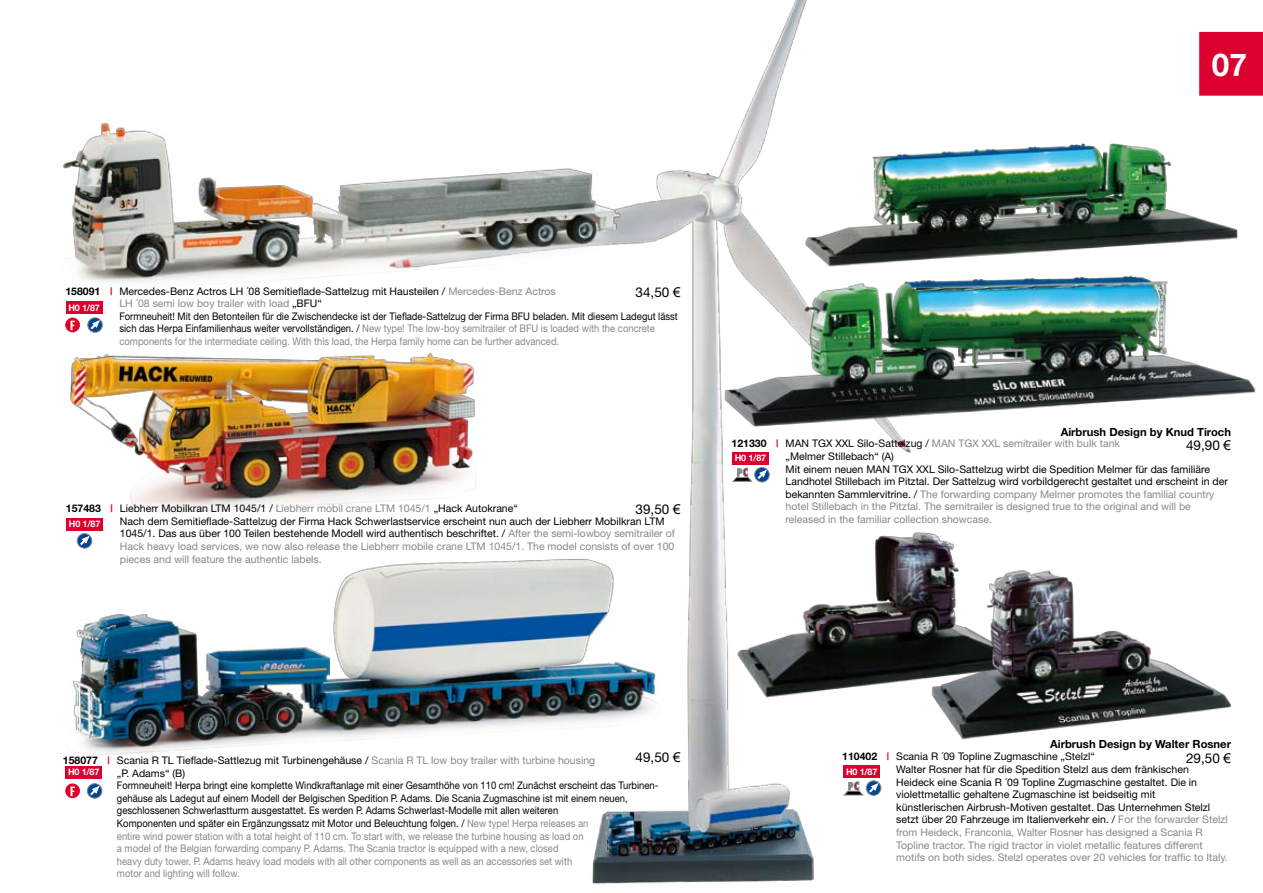
<style>
.page{position:relative;width:1263px;height:893px;background:#fff}
.page>*{position:absolute;margin:0;border:0;box-sizing:border-box;transform-origin:0 0}
.t1{font:700 31.5px "Helvetica Neue";color:#fff}
.t2{font:13.5px "Helvetica Neue";color:#000}
.t3{font:700 11.25px "Helvetica Neue";color:#000}
.t4{font:10.5px/12.6px "Helvetica Neue";color:#000}
.t5{font:700 9px "Helvetica Neue";letter-spacing:-.02em;color:#fff}
.s1{font-weight:700}
.s2{font-weight:700;color:#dc002e}
.s3{color:#87888a}
.s4{font-family:"Arial"}
</style>
<div class="page">
<img style="left:592px;top:0;width:319px;height:884px">
<img style="left:72px;top:532px;width:601px;height:229px">
<img style="left:67px;top:330px;width:409px;height:183px">
<img style="left:713px;top:253px;width:543px;height:186px">
<img style="left:729px;top:521px;width:225px;height:181px">
<img style="left:922px;top:552px;width:309px;height:188px">
<img style="left:795px;top:132px;width:453px;height:141px">
<img style="left:63px;top:108px;width:581px;height:191px">
<div style="left:1199px;top:32px;width:64px;height:64px;background:#dc002e"></div>
<div style="left:732px;top:452px;width:37px;height:12px;background:#dc002e"></div>
<div style="left:843px;top:765px;width:37px;height:12px;background:#dc002e"></div>
<div style="left:755px;top:467px;width:14px;height:15px;background:#b3b5b9;border-radius:50%"></div>
<div style="left:754px;top:467px;width:15px;height:15px;border:1px solid #87888a;border-radius:50%"></div>
<svg style="left:77px;top:534px;width:15px;height:14px"></svg>
<div style="left:77px;top:533px;width:15px;height:15px;border:1px solid #87888a;border-radius:50%"></div>
<svg style="left:78px;top:536px;width:11px;height:11px"></svg>
<div style="left:88px;top:318px;width:14px;height:14px;border:1px solid #87888a;border-radius:50%"></div>
<svg style="left:88px;top:320px;width:12px;height:12px"></svg>
<svg style="left:87px;top:784px;width:15px;height:14px"></svg>
<div style="left:87px;top:783px;width:15px;height:15px;border:1px solid #87888a;border-radius:50%"></div>
<svg style="left:88px;top:786px;width:11px;height:12px"></svg>
<div style="left:866px;top:781px;width:15px;height:14px;border:1px solid #87888a;border-radius:50%"></div>
<svg style="left:732px;top:468px;width:35px;height:15px"></svg>
<svg style="left:843px;top:781px;width:35px;height:15px"></svg>
<div style="left:66px;top:518px;width:37px;height:12px;background:#dc002e"></div>
<div style="left:65px;top:766px;width:37px;height:12px;background:#dc002e"></div>
<div style="left:66px;top:301px;width:36px;height:12px;background:#dc002e"></div>
<svg style="left:65px;top:783px;width:15px;height:15px"></svg>
<svg style="left:71px;top:787px;width:4px;height:9px"></svg>
<svg style="left:65px;top:318px;width:15px;height:14px"></svg>
<svg style="left:71px;top:321px;width:4px;height:9px"></svg>
<h1 class="t1" style="left:1212px;top:45px;width:37px">07</h1>
<p class="t4" style="left:119px;top:284px;width:560px;text-indent:-54px"><span class="s1">158091</span> <span class="s2">|</span> Mercedes-Benz Actros LH ´08 Semitieflade-Sattelzug mit Hausteilen / <span class="s3">Mercedes-Benz Actros<br>LH ´08 semi low boy trailer with load</span> „BFU“<br>Formneuheit! Mit den Betonteilen für die Zwischendecke ist der Tieflade-Sattelzug der Firma BFU beladen. Mit diesem Ladegut lässt sich das Herpa Einfamilienhaus weiter vervollständigen. / <span class="s3">New type! The low-boy semitrailer of BFU is loaded with the concrete components for the intermediate ceiling. With this load, the Herpa family home can be further advanced.</span></p>
<p class="t2" style="left:635px;top:284px;width:47px">34,50 <span class="s4">€</span></p>
<p class="t5" style="left:68px;top:302px;width:33px">H0 1/87</p>
<p class="t2" style="left:635px;top:501px;width:47px">39,50 <span class="s4">€</span></p>
<p class="t4" style="left:120px;top:502px;width:556px;text-indent:-54px"><span class="s1">157483</span> <span class="s2">|</span> Liebherr Mobilkran LTM 1045/1 / <span class="s3">Liebherr mobil crane LTM 1045/1</span> „Hack Autokrane“<br>Nach dem Semitieflade-Sattelzug der Firma Hack Schwerlastservice erscheint nun auch der Liebherr Mobilkran LTM 1045/1. Das aus über 100 Teilen bestehende Modell wird authentisch beschriftet. / <span class="s3">After the semi-lowboy semitrailer of Hack heavy load services, we now also release the Liebherr mobile crane LTM 1045/1. The model consists of over 100 pieces and will feature the authentic labels.</span></p>
<p class="t5" style="left:69px;top:518px;width:33px">H0 1/87</p>
<p class="t3" style="left:1061px;top:425px;width:172px">Airbrush Design by Knud Tiroch</p>
<p class="t4" style="left:786px;top:437px;width:444px;text-indent:-54px"><span class="s1">121330</span> <span class="s2">|</span> MAN TGX XXL Silo-Sattelzug / <span class="s3">MAN TGX XXL semitrailer with bulk tank<br></span>„Melmer Stillebach“ (A)<br>Mit einem neuen MAN TGX XXL Silo-Sattelzug wirbt die Spedition Melmer für das familiäre Landhotel Stillebach im Pitztal. Der Sattelzug wird vorbildgerecht gestaltet und erscheint in der bekannten Sammlervitrine. / <span class="s3">The forwarding company Melmer promotes the familial country hotel Stillebach in the Pitztal. The semitrailer is designed true to the original and will be released in the familiar collection showcase.</span></p>
<p class="t2" style="left:1186px;top:437px;width:47px">49,90 <span class="s4">€</span></p>
<p class="t5" style="left:735px;top:452px;width:33px">H0 1/87</p>
<p class="t3" style="left:1050px;top:737px;width:183px">Airbrush Design by Walter Rosner</p>
<p class="t4" style="left:117px;top:754px;width:543px;text-indent:-54px"><span class="s1">158077</span> <span class="s2">|</span> Scania R TL Tieflade-Sattlezug mit Turbinengehäuse / <span class="s3">Scania R TL low boy trailer with turbine housing<br></span>„P. Adams“ (B)<br>Formneuheit! Herpa bringt eine komplette Windkraftanlage mit einer Gesamthöhe von 110 cm! Zunächst erscheint das Turbinen&shy;gehäuse als Ladegut auf einem Modell der Belgischen Spedition P. Adams. Die Scania Zugmaschine ist mit einem neuen, geschlossenen Schwerlastturm ausgestattet. Es werden P. Adams Schwerlast-Modelle mit allen weiteren<br>Komponenten und später ein Ergänzungssatz mit Motor und Beleuchtung folgen. / <span class="s3">New type! Herpa releases an<br>entire wind power station with a total height of 110 cm. To start with, we release the turbine housing as load on<br>a model of the Belgian forwarding company P. Adams. The Scania tractor is equipped with a new, closed<br>heavy duty tower. P. Adams heavy load models with all other components as well as an accessories set with<br>motor and lighting will follow.</span></p>
<p class="t4" style="left:896px;top:750px;width:333px;text-indent:-54px"><span class="s1">110402</span> <span class="s2">|</span> Scania R ´09 Topline Zugmaschine „Stelzl“<br>Walter Rosner hat für die Spedition Stelzl aus dem fränkischen Heideck eine Scania R ´09 Topline Zugmaschine gestaltet. Die in violettmetallic gehaltene Zugmaschine ist beidseitig mit<br>künstlerischen Airbrush-Motiven gestaltet. Das Unternehmen Stelzl setzt über 20 Fahrzeuge im Italienverkehr ein. / <span class="s3">For the forwarder Stelzl from Heideck, Franconia, Walter Rosner has designed a Scania R Topline tractor. The rigid tractor in violet metallic features different motifs on both sides. Stelzl operates over 20 vehicles for traffic to Italy.</span></p>
<p class="t2" style="left:635px;top:750px;width:47px">49,50 <span class="s4">€</span></p>
<p class="t2" style="left:1186px;top:750px;width:47px">29,50 <span class="s4">€</span></p>
<p class="t5" style="left:846px;top:766px;width:33px">H0 1/87</p>
<p class="t5" style="left:68px;top:766px;width:33px">H0 1/87</p>
</div>
